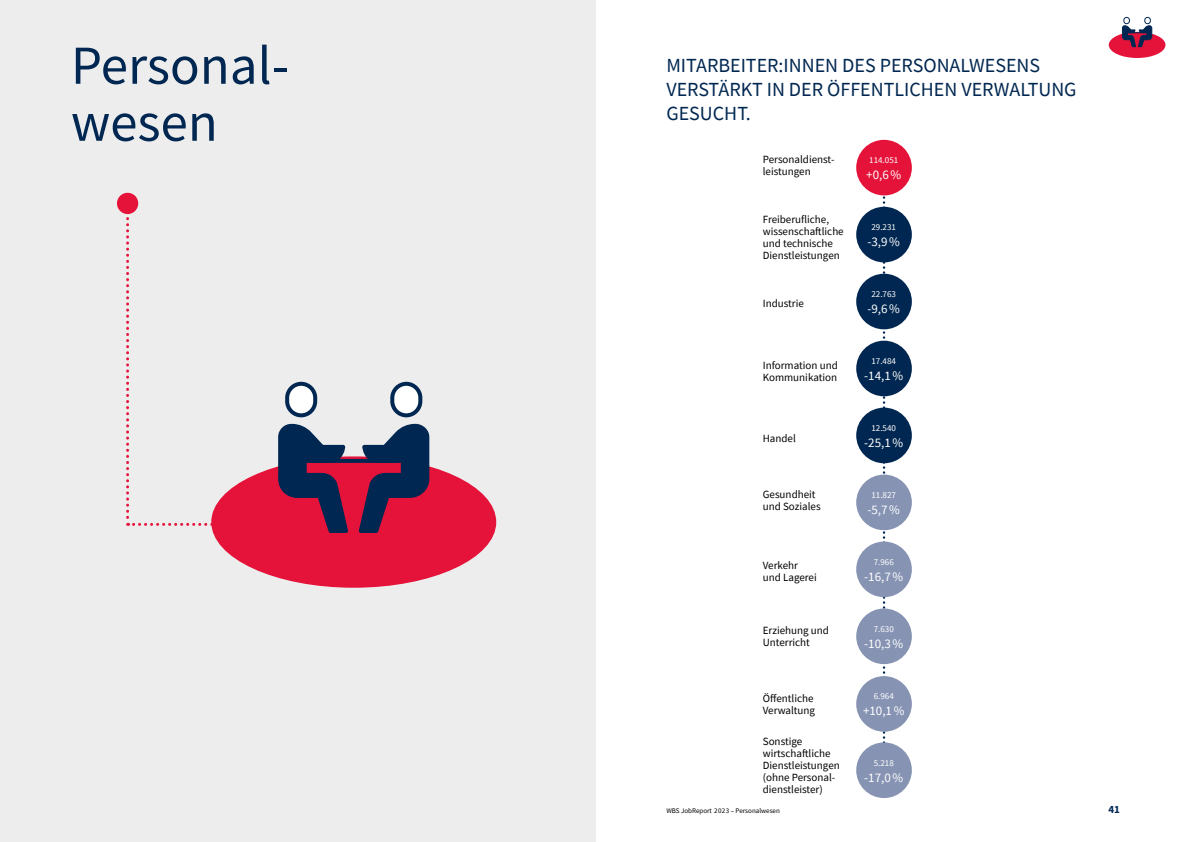
<style>
.page{position:relative;width:1191px;height:842px;background:#fff}
.page>*{position:absolute;margin:0;border:0;box-sizing:border-box;transform-origin:0 0}
.t1{font:55px/57px "Source Sans Pro";color:#002751}
.t2{font:20px/24px "Source Sans Pro";color:#002751}
.t3{font:13px "Source Sans Pro";color:#fff}
.t4{font:11px/12px "Source Sans Pro";color:#000}
.t5{font:700 11px "Source Sans Pro";color:#002751}
.t6{font:9px "Source Sans Pro";color:#fff}
.t7{font:7px "Source Sans Pro";color:#000}
</style>
<div class="page">
<div style="left:0;top:0;width:595px;height:842px;background:#ededed"></div>
<svg style="left:882px;top:195px;width:3px;height:547px"></svg>
<div style="left:856px;top:140px;width:56px;height:55px;background:#e5133a;border-radius:50%"></div>
<div style="left:856px;top:207px;width:56px;height:55px;background:#002751;border-radius:50%"></div>
<div style="left:856px;top:274px;width:56px;height:55px;background:#002751;border-radius:50%"></div>
<div style="left:856px;top:408px;width:56px;height:55px;background:#002751;border-radius:50%"></div>
<div style="left:856px;top:341px;width:56px;height:55px;background:#002751;border-radius:50%"></div>
<div style="left:856px;top:475px;width:56px;height:55px;background:#8693b3;border-radius:50%"></div>
<div style="left:856px;top:541px;width:56px;height:56px;background:#8693b3;border-radius:50%"></div>
<div style="left:856px;top:608px;width:56px;height:56px;background:#8693b3;border-radius:50%"></div>
<div style="left:856px;top:742px;width:56px;height:56px;background:#8693b3;border-radius:50%"></div>
<svg style="left:126px;top:211px;width:94px;height:315px"></svg>
<div style="left:117px;top:193px;width:21px;height:21px;background:#e5133a;border-radius:50%"></div>
<div style="left:211px;top:456px;width:285px;height:132px;background:#e5133a;border-radius:50%"></div>
<div style="left:287px;top:384px;width:28px;height:31px;background:#fff;border-radius:14px"></div>
<div style="left:285px;top:382px;width:32px;height:35px;border:4px solid #002751;border-radius:14px"></div>
<svg style="left:276px;top:423px;width:155px;height:110px"></svg>
<div style="left:392px;top:384px;width:28px;height:31px;background:#fff;border-radius:14px"></div>
<div style="left:390px;top:382px;width:32px;height:35px;border:4px solid #002751;border-radius:14px"></div>
<hr style="left:305px;top:459px;width:98px;height:4px;background:#002751">
<div style="left:1108px;top:32px;width:57px;height:26px;background:#e5133a;border-radius:50%"></div>
<div style="left:1123px;top:17px;width:6px;height:7px;border:1px solid #002751;border-radius:3px"></div>
<div style="left:1144px;top:17px;width:6px;height:7px;border:1px solid #002751;border-radius:3px"></div>
<svg style="left:1121px;top:25px;width:31px;height:22px"></svg>
<div style="left:856px;top:676px;width:56px;height:56px;background:#8693b3;border-radius:50%"></div>
<h1 class="t1" style="left:71px;top:37px;width:215px">Personal&shy;wesen</h1>
<h2 class="t2" style="left:666px;top:53px;width:412px">MITARBEITER:INNEN DES PERSONALWESENS<br>VERSTÄRKT IN DER ÖFFENTLICHEN VERWALTUNG<br>GESUCHT.</h2>
<p class="t4" style="left:763px;top:154px;width:73px">Personaldienst&shy;leistungen</p>
<p class="t4" style="left:763px;top:213px;width:82px">Freiberufliche, wissenschaftliche und technische<br>Dienstleistungen</p>
<p class="t4" style="left:763px;top:298px;width:43px">Industrie</p>
<p class="t4" style="left:763px;top:359px;width:77px">Information und<br>Kommunikation</p>
<p class="t4" style="left:763px;top:432px;width:35px">Handel</p>
<p class="t4" style="left:763px;top:488px;width:59px">Gesundheit und Soziales</p>
<p class="t4" style="left:763px;top:559px;width:55px">Verkehr und Lagerei</p>
<p class="t4" style="left:763px;top:625px;width:68px">Erziehung und<br>Unterricht</p>
<p class="t4" style="left:763px;top:692px;width:54px">Öffentliche<br>Verwaltung</p>
<p class="t4" style="left:763px;top:735px;width:78px">Sonstige wirtschaftliche<br>Dienstleistungen (ohne Personal&shy;dienstleister)</p>
<p class="t6" style="left:869px;top:154px;width:31px">114.051</p>
<p class="t3" style="left:866px;top:166px;width:36px">+0,6%</p>
<p class="t6" style="left:871px;top:221px;width:26px">29.231</p>
<p class="t3" style="left:867px;top:233px;width:34px">-3,9%</p>
<p class="t6" style="left:871px;top:288px;width:26px">22.763</p>
<p class="t3" style="left:867px;top:300px;width:34px">-9,6%</p>
<p class="t6" style="left:871px;top:355px;width:26px">17.484</p>
<p class="t3" style="left:864px;top:367px;width:40px">-14,1%</p>
<p class="t6" style="left:871px;top:422px;width:26px">12.540</p>
<p class="t3" style="left:864px;top:434px;width:40px">-25,1%</p>
<p class="t6" style="left:871px;top:489px;width:26px">11.827</p>
<p class="t3" style="left:867px;top:501px;width:34px">-5,7%</p>
<p class="t6" style="left:873px;top:556px;width:22px">7.966</p>
<p class="t3" style="left:864px;top:568px;width:40px">-16,7%</p>
<p class="t6" style="left:873px;top:623px;width:22px">7.630</p>
<p class="t3" style="left:864px;top:635px;width:40px">-10,3%</p>
<p class="t6" style="left:873px;top:691px;width:22px">6.964</p>
<p class="t3" style="left:863px;top:703px;width:43px">+10,1%</p>
<p class="t6" style="left:873px;top:757px;width:22px">5.218</p>
<p class="t3" style="left:864px;top:769px;width:40px">-17,0%</p>
<p class="t7" style="left:666px;top:806px;width:115px">WBS JobReport 2023 – Personalwesen</p>
<p class="t5" style="left:1108px;top:802px;width:13px">41</p>
</div>
